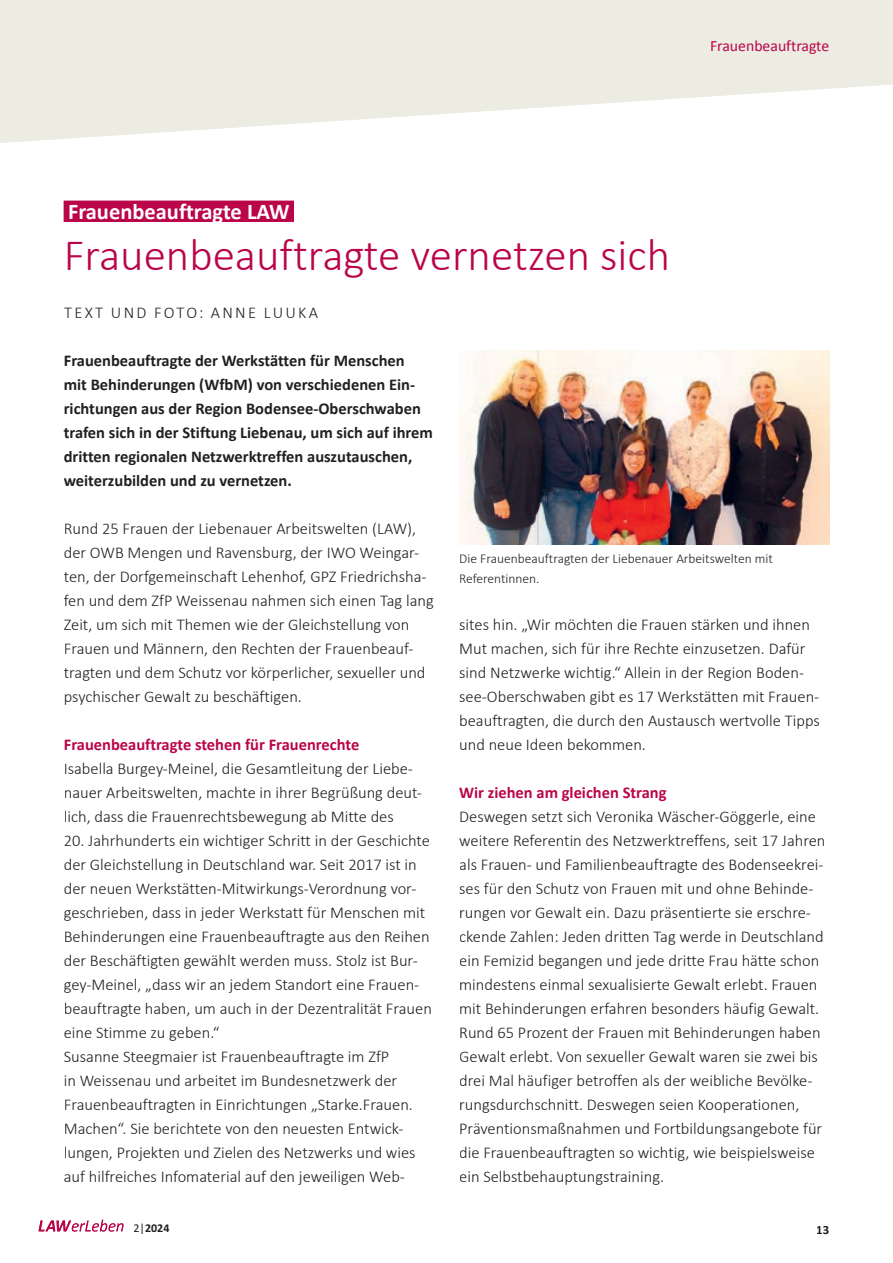
<style>
.page{position:relative;width:893px;height:1263px;background:#fff}
.page>*{position:absolute;margin:0;border:0;box-sizing:border-box;transform-origin:0 0}
.t1{font:300 45px "Calibri";color:#ba0549}
.t2{font:700 22.5px "Calibri";color:#fff}
.t3{font:300 16.5px/24px "Calibri";color:#231f20}
.t4{font:700 16.5px/24px "Calibri";color:#231f20}
.t5{font:700 16.5px "Calibri";color:#ba0549}
.t6{font:300 16.5px "Calibri";letter-spacing:.14em;color:#231f20}
.t7{font:15.75px "Calibri";color:#ba0549}
.t8{font:300 13.5px/19.5px "Calibri";color:#231f20}
.t9{font:700 12.75px "Calibri";color:#231f20}
.t10{font:700 12px "Calibri";color:#231f20}
.s1{font-weight:400}
</style>
<div class="page">
<svg style="left:38px;top:1219px;width:86px;height:12px"></svg>
<svg style="left:64px;top:201px;width:230px;height:21px"></svg>
<div style="left:70px;top:204px;width:219px;height:18px;background:#ba0549"></div>
<img style="left:459px;top:351px;width:370px;height:193px">
<svg style="left:0;top:0;width:893px;height:143px;fill:#ecece3"></svg>
<svg style="left:0;top:0;width:5px;height:5px"></svg>
<div style="left:711px;top:40px;width:117px;height:14px;background:#ecece3"></div>
<p class="t7" style="left:710px;top:36px;width:121px">Frauenbeauftragte</p>
<h2 class="t2" style="left:68px;top:197px;width:223px">Frauenbeauftragte LAW</h2>
<h1 class="t1" style="left:64px;top:227px;width:608px">Frauenbeauftragte vernetzen sich</h1>
<p class="t6" style="left:64px;top:302px;width:256px">TEXT UND FOTO: ANNE LUUKA</p>
<p class="t4" style="left:64px;top:349px;width:371px">Frauenbeauftragte der Werkstätten für Menschen<br>mit Behinderungen (WfbM) von verschiedenen Ein&shy;richtungen aus der Region Bodensee-Oberschwaben trafen sich in der Stiftung Liebenau, um sich auf ihrem dritten regionalen Netzwerktreffen auszutauschen, weiterzubilden und zu vernetzen.</p>
<p class="t3" style="left:64px;top:516px;width:371px">Rund 25 Frauen der Liebenauer Arbeitswelten (LAW), der OWB Mengen und Ravensburg, der IWO Weingar&shy;ten, der Dorfgemeinschaft Lehenhof, GPZ Friedrichsha&shy;fen und dem ZfP Weissenau nahmen sich einen Tag lang Zeit, um sich mit Themen wie der Gleichstellung von Frauen und Männern, den Rechten der Frauenbeauf&shy;tragten und dem Schutz vor körperlicher, sexueller und psychischer Gewalt zu beschäftigen.</p>
<p class="t5" style="left:64px;top:734px;width:297px">Frauenbeauftragte stehen für Frauenrechte</p>
<p class="t3" style="left:64px;top:756px;width:360px">Isabella Burgey-Meinel, die Gesamtleitung der Liebe&shy;nauer Arbeitswelten, machte in ihrer Begrüßung deut&shy;lich, dass die Frauenrechtsbewegung ab Mitte des</p>
<p class="t3" style="left:64px;top:828px;width:370px">20. Jahrhunderts ein wichtiger Schritt in der Geschichte der Gleichstellung in Deutschland war. Seit 2017 ist in der neuen Werkstätten-Mitwirkungs-Verordnung vor&shy;geschrieben, dass in jeder Werkstatt für Menschen mit Behinderungen eine Frauenbeauftragte aus den Reihen der Beschäftigten gewählt werden muss. Stolz ist Bur&shy;gey-Meinel, „dass wir an jedem Standort eine Frauen&shy;beauftragte haben, um auch in der Dezentralität Frauen eine Stimme zu geben.“<br>Susanne Steegmaier ist Frauenbeauftragte im ZfP<br>in Weissenau und arbeitet im Bundesnetzwerk der Frauenbeauftragten in Einrichtungen „Starke.Frauen.<br>Machen“. Sie berichtete von den neuesten Entwick&shy;lungen, Projekten und Zielen des Netzwerks und wies auf hilfreiches Infomaterial auf den jeweiligen Web-</p>
<p class="t8" style="left:459px;top:548px;width:315px">Die Frauenbeauftragten der Liebenauer Arbeitswelten mit<br>Referentinnen.</p>
<p class="t3" style="left:459px;top:612px;width:362px">sites hin. „Wir möchten die Frauen stärken und ihnen Mut machen, sich für ihre Rechte einzusetzen. Dafür sind Netzwerke wichtig.“ Allein in der Region Boden&shy;see-Oberschwaben gibt es 17 Werkstätten mit Frauen&shy;beauftragten, die durch den Austausch wertvolle Tipps und neue Ideen bekommen.</p>
<p class="t5" style="left:459px;top:782px;width:209px">Wir ziehen am gleichen Strang</p>
<p class="t3" style="left:459px;top:804px;width:368px">Deswegen setzt sich Veronika Wäscher-Göggerle, eine weitere Referentin des Netzwerktreffens, seit 17 Jahren als Frauen- und Familienbeauftragte des Bodenseekrei&shy;ses für den Schutz von Frauen mit und ohne Behinde&shy;rungen vor Gewalt ein. Dazu präsentierte sie erschre&shy;ckende Zahlen: Jeden dritten Tag werde in Deutschland ein Femizid begangen und jede dritte Frau hätte schon mindestens einmal sexualisierte Gewalt erlebt. Frauen mit Behinderungen erfahren besonders häufig Gewalt.<br>Rund 65 Prozent der Frauen mit Behinderungen haben Gewalt erlebt. Von sexueller Gewalt waren sie zwei bis drei Mal häufiger betroffen als der weibliche Bevölke&shy;rungsdurchschnitt. Deswegen seien Kooperationen, Präventionsmaßnahmen und Fortbildungsangebote für die Frauenbeauftragten so wichtig, wie beispielsweise ein Selbstbehauptungstraining.</p>
<p class="t10" style="left:134px;top:1220px;width:37px"><span class="s1">2|</span>2024</p>
<p class="t9" style="left:816px;top:1222px;width:14px">13</p>
</div>
